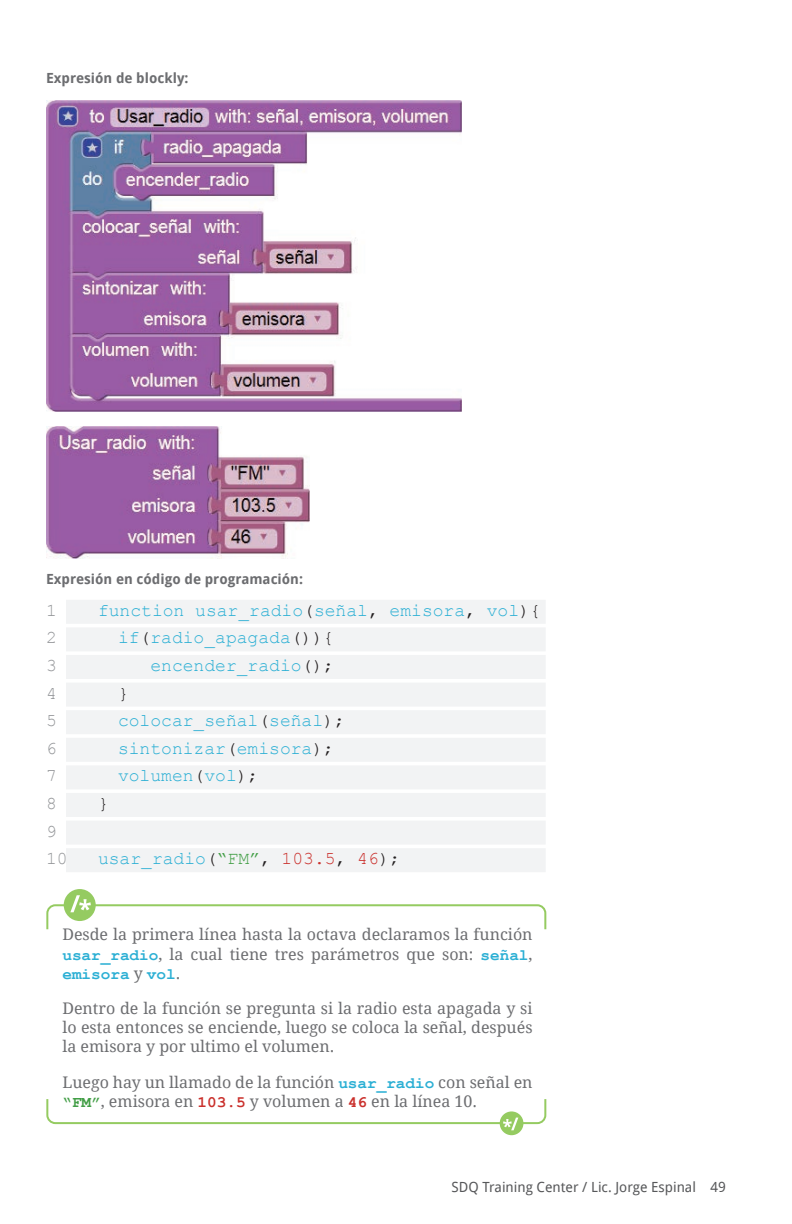
<style>
.page{position:relative;width:792px;height:1224px;background:#fff}
.page>*{position:absolute;margin:0;border:0;box-sizing:border-box;transform-origin:0 0}
.t1{font:18px "Courier New";color:#2bafd4}
.t2{font:18px/27.6px "Courier New";color:#939598}
.t3{font:18px "Courier New";color:#231f20}
.t4{font:16px/19.2px "Droid Serif";color:#6c6d70}
.t5{font:700 16px "Courier New";color:#2bafd4}
.t6{font:700 14px "Droid Sans";color:#6c6d70}
.t7{font:14px "Droid Sans";color:#57585a}
.s1{color:#231f20}
.s2{color:#429e46}
.s3{color:#ca302c}
.s4{font-family:"Courier New";font-weight:700;color:#2bafd4}
.s5{font-family:"Droid Serif";font-weight:400;color:#6c6d70}
.s6{font-family:"Courier New";font-weight:700;color:#429e46}
.s7{font-family:"Courier New";font-weight:700;color:#ca302c}
</style>
<div class="page">
<div style="left:64px;top:889px;width:32px;height:32px;background:#95cb61;border-radius:50%"></div>
<svg style="left:46px;top:895px;width:501px;height:35px"></svg>
<div style="left:500px;top:1111px;width:23px;height:24px;background:#95cb61;border-radius:50%"></div>
<svg style="left:46px;top:1099px;width:501px;height:31px"></svg>
<div style="left:66px;top:600px;width:480px;height:24px;background:#f2f3f4"></div>
<div style="left:66px;top:627px;width:480px;height:24px;background:#f2f3f4"></div>
<div style="left:66px;top:655px;width:480px;height:24px;background:#f2f3f4"></div>
<div style="left:66px;top:683px;width:480px;height:24px;background:#f2f3f4"></div>
<div style="left:66px;top:710px;width:480px;height:24px;background:#f2f3f4"></div>
<div style="left:66px;top:738px;width:480px;height:24px;background:#f2f3f4"></div>
<div style="left:66px;top:765px;width:480px;height:24px;background:#f2f3f4"></div>
<div style="left:66px;top:793px;width:480px;height:24px;background:#f2f3f4"></div>
<div style="left:66px;top:821px;width:480px;height:24px;background:#f2f3f4"></div>
<div style="left:66px;top:848px;width:480px;height:24px;background:#f2f3f4"></div>
<img style="left:46px;top:100px;width:415px;height:312px">
<img style="left:46px;top:426px;width:264px;height:132px">
<p class="t6" style="left:46px;top:70px;width:144px">Expresión de blockly:</p>
<p class="t6" style="left:46px;top:571px;width:259px">Expresión en código de programación:</p>
<p class="t2" style="left:46px;top:596px;width:12px">1</p>
<p class="t1" style="left:98px;top:599px;width:444px">function usar_radio<span class="s1">(</span>señal<span class="s1">,</span> emisora<span class="s1">,</span> vol<span class="s1">){</span></p>
<p class="t2" style="left:46px;top:623px;width:12px">2</p>
<p class="t1" style="left:118px;top:627px;width:218px">if<span class="s1">(</span>radio_apagada<span class="s1">()){</span></p>
<p class="t2" style="left:46px;top:651px;width:12px">3</p>
<p class="t1" style="left:150px;top:654px;width:185px">encender_radio<span class="s1">();</span></p>
<p class="t2" style="left:46px;top:679px;width:12px">4</p>
<p class="t3" style="left:118px;top:682px;width:12px">}</p>
<p class="t2" style="left:46px;top:706px;width:12px">5</p>
<p class="t1" style="left:118px;top:709px;width:228px">colocar_señal<span class="s1">(</span>señal<span class="s1">);</span></p>
<p class="t2" style="left:46px;top:734px;width:12px">6</p>
<p class="t1" style="left:118px;top:737px;width:218px">sintonizar<span class="s1">(</span>emisora<span class="s1">);</span></p>
<p class="t2" style="left:46px;top:761px;width:12px">7</p>
<p class="t1" style="left:118px;top:765px;width:142px">volumen<span class="s1">(</span>vol<span class="s1">);</span></p>
<p class="t2" style="left:46px;top:789px;width:12px">8</p>
<p class="t3" style="left:98px;top:792px;width:12px">}</p>
<p class="t2" style="left:46px;top:817px;width:23px">9<br>10</p>
<p class="t1" style="left:98px;top:847px;width:304px">usar_radio<span class="s1">(</span><span class="s2">“FM”</span><span class="s1">,</span> <span class="s3">103.5</span><span class="s1">,</span> <span class="s3">46</span><span class="s1">);</span></p>
<p class="t4" style="left:62px;top:925px;width:472px">Desde la primera línea hasta la octava declaramos la función <span class="s4">usar_radio</span>, la cual tiene tres parámetros que son: <span class="s4">señal</span>,</p>
<p class="t5" style="left:62px;top:964px;width:119px">emisora <span class="s5">y</span> vol<span class="s5">.</span></p>
<p class="t4" style="left:62px;top:999px;width:472px;text-align:justify">Dentro de la función se pregunta si la radio esta apagada y si lo esta entonces se enciende, luego se coloca la señal, después la emisora y por ultimo el volumen.</p>
<p class="t4" style="left:62px;top:1072px;width:472px">Luego hay un llamado de la función <span class="s4">usar_radio</span> con señal en <span class="s6">“FM”</span>, emisora en <span class="s7">103.5</span> y volumen a <span class="s7">46</span> en la línea 10.</p>
<p class="t7" style="left:452px;top:1178px;width:276px">SDQ Training Center / Lic. Jorge Espinal 49</p>
</div>
